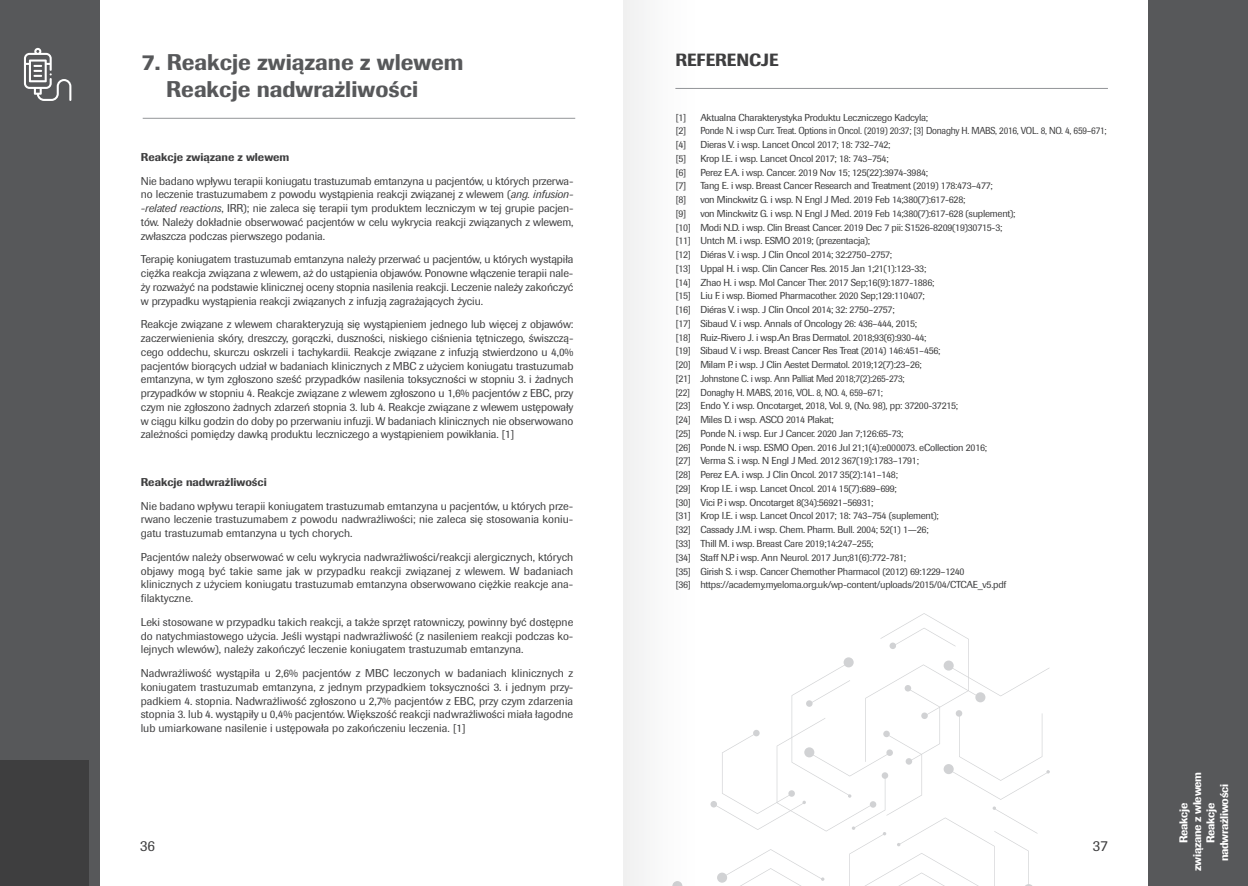
<style>
.page{position:relative;width:1248px;height:886px;background:#fff}
.page>*{position:absolute;margin:0;border:0;box-sizing:border-box;transform-origin:0 0}
.t1{font:500 22.5px/27px "Imago";color:#57585a}
.t2{font:500 17.5px "Imago";color:#3e3e3f}
.t3{font:15px "Imago";color:#3e3e3f}
.t4{font:11.25px/13.8px "Imago";color:#3e3e3f;text-align:justify}
.t5{font:500 11.25px "Imago";color:#3e3e3f}
.t6{font:500 11.25px/13.5px "Imago";letter-spacing:-.025em;color:#fff;text-align:center}
.t7{font:10px/13.8px "Imago";letter-spacing:-.025em;color:#3e3e3f}
.t8{font:10px "Imago";letter-spacing:-.025em;color:#3e3e3f;scale:.93 1}
.s1{font-style:italic}
</style>
<div class="page">
<div style="left:1148px;top:0;width:99px;height:886px;background:#57585a"></div>
<div style="left:0;top:0;width:99px;height:886px;background:#57585a"></div>
<svg style="left:764px;top:613px;width:285px;height:273px"></svg>
<hr style="left:143px;top:118px;width:432px;height:1px;background:#939598">
<hr style="left:675px;top:88px;width:432px;height:1px;background:#939598">
<div style="left:0;top:0;width:89px;height:886px;background:#3e3e3f"></div>
<div style="left:0;top:0;width:89px;height:152px;background:#57585a"></div>
<div style="left:0;top:127px;width:89px;height:632px;background:#57585a"></div>
<svg style="left:24px;top:48px;width:47px;height:53px"></svg>
<div style="left:624px;top:0;width:140px;height:886px;background:#fefefe"></div>
<h1 class="t1" style="left:166px;top:48px;width:299px;text-indent:-24px">7. Reakcje związane z wlewem<br>Reakcje nadwrażliwości</h1>
<p class="t5" style="left:141px;top:150px;width:150px">Reakcje związane z wlewem</p>
<p class="t4" style="left:141px;top:174px;width:434px">Nie badano wpływu terapii koniugatu trastuzumab emtanzyna u pacjentów, u których przerwa&shy;no leczenie trastuzumabem z powodu wystąpienia reakcji związanej z wlewem (<span class="s1">ang. infusion--related reactions</span>, IRR); nie zaleca się terapii tym produktem leczniczym w tej grupie pacjen&shy;tów. Należy dokładnie obserwować pacjentów w celu wykrycia reakcji związanych z wlewem, zwłaszcza podczas pierwszego podania.</p>
<p class="t4" style="left:141px;top:252px;width:434px">Terapię koniugatem trastuzumab emtanzyna należy przerwać u pacjentów, u których wystąpiła ciężka reakcja związana z wlewem, aż do ustąpienia objawów. Ponowne włączenie terapii nale&shy;ży rozważyć na podstawie klinicznej oceny stopnia nasilenia reakcji. Leczenie należy zakończyć w przypadku wystąpienia reakcji związanych z infuzją zagrażających życiu.</p>
<p class="t4" style="left:141px;top:317px;width:434px">Reakcje związane z wlewem charakteryzują się wystąpieniem jednego lub więcej z objawów: zaczerwienienia skóry, dreszczy, gorączki, duszności, niskiego ciśnienia tętniczego, świszczą&shy;cego oddechu, skurczu oskrzeli i tachykardii. Reakcje związane z infuzją stwierdzono u 4,0% pacjentów biorących udział w badaniach klinicznych z MBC z użyciem koniugatu trastuzumab emtanzyna, w tym zgłoszono sześć przypadków nasilenia toksyczności w stopniu 3. i żadnych przypadków w stopniu 4. Reakcje związane z wlewem zgłoszono u 1,6% pacjentów z EBC, przy czym nie zgłoszono żadnych zdarzeń stopnia 3. lub 4. Reakcje związane z wlewem ustępowały w ciągu kilku godzin do doby po przerwaniu infuzji. W badaniach klinicznych nie obserwowano zależności pomiędzy dawką produktu leczniczego a wystąpieniem powikłania. [1]</p>
<p class="t5" style="left:141px;top:475px;width:127px">Reakcje nadwrażliwości</p>
<p class="t4" style="left:141px;top:499px;width:434px">Nie badano wpływu terapii koniugatem trastuzumab emtanzyna u pacjentów, u których prze&shy;rwano leczenie trastuzumabem z powodu nadwrażliwości; nie zaleca się stosowania koniu&shy;gatu trastuzumab emtanzyna u tych chorych.</p>
<p class="t4" style="left:141px;top:550px;width:434px">Pacjentów należy obserwować w celu wykrycia nadwrażliwości/reakcji alergicznych, których objawy mogą być takie same jak w przypadku reakcji związanej z wlewem. W badaniach klinicznych z użyciem koniugatu trastuzumab emtanzyna obserwowano ciężkie reakcje ana&shy;filaktyczne.</p>
<p class="t4" style="left:141px;top:615px;width:434px">Leki stosowane w przypadku takich reakcji, a także sprzęt ratowniczy, powinny być dostępne do natychmiastowego użycia. Jeśli wystąpi nadwrażliwość (z nasileniem reakcji podczas ko&shy;lejnych wlewów), należy zakończyć leczenie koniugatem trastuzumab emtanzyna.</p>
<p class="t4" style="left:141px;top:666px;width:434px">Nadwrażliwość wystąpiła u 2,6% pacjentów z MBC leczonych w badaniach klinicznych z koniugatem trastuzumab emtanzyna, z jednym przypadkiem toksyczności 3. i jednym przy&shy;padkiem 4. stopnia. Nadwrażliwość zgłoszono u 2,7% pacjentów z EBC, przy czym zdarzenia stopnia 3. lub 4. wystąpiły u 0,4% pacjentów. Większość reakcji nadwrażliwości miała łagodne lub umiarkowane nasilenie i ustępowała po zakończeniu leczenia. [1]</p>
<h2 class="t2" style="left:675px;top:49px;width:105px">REFERENCJE</h2>
<p class="t7" style="left:675px;top:110px;width:13px">[1]</p>
<p class="t7" style="left:700px;top:110px;width:229px">Aktualna Charakterystyka Produktu Leczniczego Kadcyla;</p>
<p class="t7" style="left:675px;top:124px;width:13px">[2]</p>
<p class="t8" style="left:700px;top:124px;width:438px">Ponde N. i wsp Curr. Treat. Options in Oncol. (2019) 20:37; [3] Donaghy H. MABS, 2016, VOL. 8, NO. 4, 659–671;</p>
<p class="t7" style="left:675px;top:138px;width:13px">[4]</p>
<p class="t7" style="left:700px;top:138px;width:192px">Dieras V. i wsp. Lancet Oncol 2017; 18: 732–742;</p>
<p class="t7" style="left:675px;top:151px;width:13px">[5]</p>
<p class="t7" style="left:700px;top:151px;width:190px">Krop I.E. i wsp. Lancet Oncol 2017; 18: 743–754;</p>
<p class="t7" style="left:675px;top:165px;width:13px">[6]</p>
<p class="t7" style="left:700px;top:165px;width:229px">Perez E.A. i wsp. Cancer. 2019 Nov 15; 125(22):3974-3984;</p>
<p class="t7" style="left:675px;top:179px;width:13px">[7]</p>
<p class="t7" style="left:700px;top:179px;width:294px">Tang E. i wsp. Breast Cancer Research and Treatment (2019) 178:473–477;</p>
<p class="t7" style="left:675px;top:193px;width:13px">[8]</p>
<p class="t7" style="left:700px;top:193px;width:266px">von Minckwitz G. i wsp. N Engl J Med. 2019 Feb 14;380(7):617-628;</p>
<p class="t7" style="left:675px;top:206px;width:13px">[9]</p>
<p class="t7" style="left:675px;top:206px;width:341px;text-indent:25px">von Minckwitz G. i wsp. N Engl J Med. 2019 Feb 14;380(7):617-628 (suplement); [10] Modi N.D. i wsp. Clin Breast Cancer. 2019 Dec 7 pii: S1526-8209(19)30715-3; [11] Untch M. i wsp. ESMO 2019; (prezentacja);<br>[12] Diéras V. i wsp. J Clin Oncol 2014; 32:2750–2757;<br>[13] Uppal H. i wsp. Clin Cancer Res. 2015 Jan 1;21(1):123-33;<br>[14] Zhao H. i wsp. Mol Cancer Ther. 2017 Sep;16(9):1877-1886;<br>[15] Liu F. i wsp. Biomed Pharmacother. 2020 Sep;129:110407;<br>[16] Diéras V. i wsp. J Clin Oncol 2014; 32: 2750–2757;<br>[17] Sibaud V. i wsp. Annals of Oncology 26: 436–444, 2015;<br>[18] Ruiz-Rivero J. i wsp.An Bras Dermatol. 2018;93(6):930-44;<br>[19] Sibaud V. i wsp. Breast Cancer Res Treat (2014) 146:451–456;<br>[20] Milam P. i wsp. J Clin Aestet Dermatol. 2019;12(7):23–26;<br>[21] Johnstone C. i wsp. Ann Palliat Med 2018;7(2):265-273;<br>[22] Donaghy H. MABS, 2016, VOL. 8, NO. 4, 659–671;<br>[23] Endo Y. i wsp. Oncotarget, 2018, Vol. 9, (No. 98), pp: 37200-37215;<br>[24] Miles D. i wsp. ASCO 2014 Plakat;<br>[25] Ponde N. i wsp. Eur J Cancer. 2020 Jan 7;126:65-73;<br>[26] Ponde N. i wsp. ESMO Open. 2016 Jul 21;1(4):e000073. eCollection 2016;<br>[27] Verma S. i wsp. N Engl J Med. 2012 367(19):1783–1791;<br>[28] Perez E.A. i wsp. J Clin Oncol. 2017 35(2):141–148;<br>[29] Krop I.E. i wsp. Lancet Oncol. 2014 15(7):689–699;<br>[30] Vici P. i wsp. Oncotarget 8(34):56921–56931;<br>[31] Krop I.E. i wsp. Lancet Oncol 2017; 18: 743–754 (suplement);<br>[32] Cassady J.M. i wsp. Chem. Pharm. Bull. 2004; 52(1) 1—26;<br>[33] Thill M. i wsp. Breast Care 2019;14:247–255;<br>[34] Staff N.P. i wsp. Ann Neurol. 2017 Jun;81(6):772-781;<br>[35] Girish S. i wsp. Cancer Chemother Pharmacol (2012) 69:1229–1240<br>[36] https://academy.myeloma.org.uk/wp-content/uploads/2015/04/CTCAE_v5.pdf</p>
<h3 class="t3" style="left:140px;top:836px;width:16px">36</h3>
<h3 class="t3" style="left:1092px;top:836px;width:16px">37</h3>
<p class="t6" style="left:1176px;top:870px;width:100px;rotate:-90deg">Reakcje<br>związane z wlewem<br>Reakcje nadwrażliwości</p>
</div>
